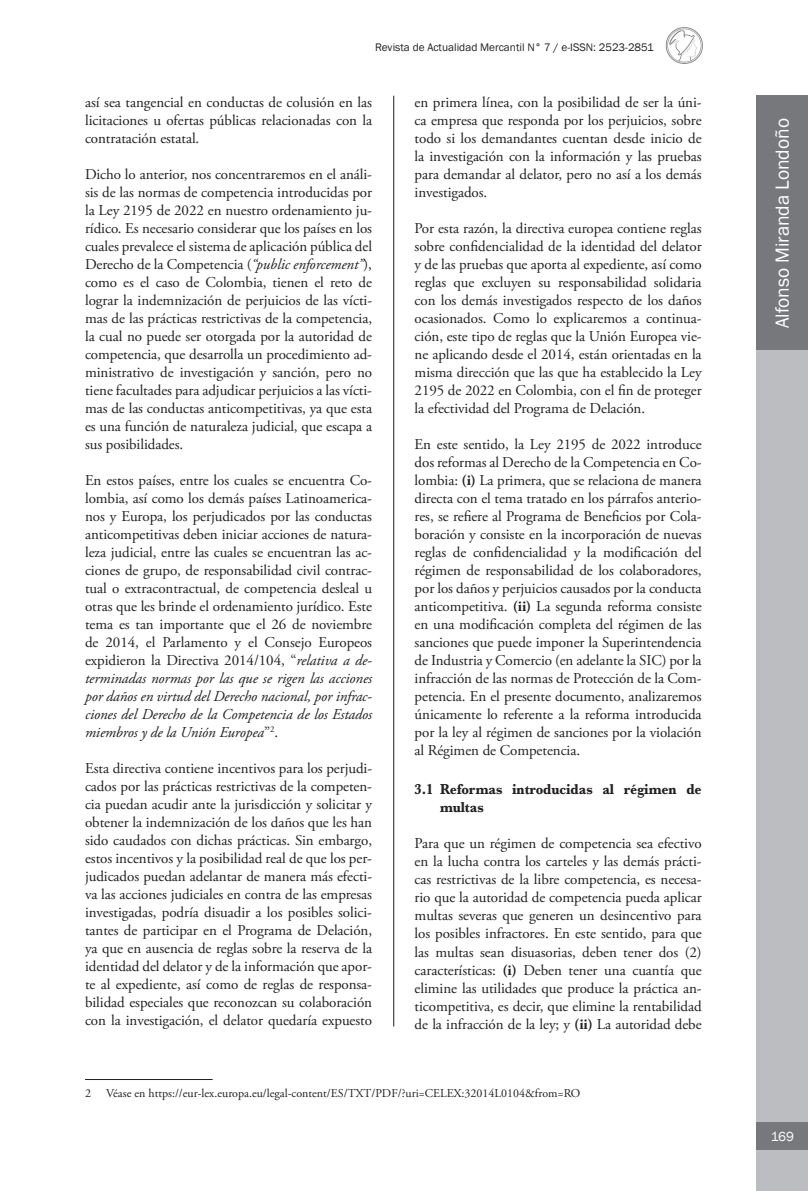
<style>
.page{position:relative;width:808px;height:1191px;background:#fff}
.page>*{position:absolute;margin:0;border:0;box-sizing:border-box;transform-origin:0 0}
.t1{font:19.5px "Franklin Gothic";color:#fff}
.t2{font:15px/18px "Adobe Garamond Pro";letter-spacing:-.005em;color:#231f20;text-align:justify}
.t3{font:700 15px/18px "Baskerville MT Std";letter-spacing:-.005em;color:#231f20;scale:.9 1}
.t4{font:13.5px "Franklin Gothic";color:#fff}
.t5{font:12px "Adobe Garamond Pro";color:#231f20}
.t6{font:11.25px "Franklin Gothic";color:#231f20}
.s1{font-style:italic}
.s2{font-weight:700}
</style>
<div class="page">
<div style="left:757px;top:96px;width:51px;height:255px;background:#76787b"></div>
<div style="left:757px;top:351px;width:51px;height:840px;background:#bcbdc0"></div>
<div style="left:757px;top:1122px;width:51px;height:27px;background:#76787b"></div>
<img style="left:665px;top:27px;width:38px;height:36px">
<hr style="left:393px;top:96px;width:1px;height:930px;background:#231f20">
<hr style="left:85px;top:1079px;width:128px;height:1px;background:#231f20">
<p class="t6" style="left:375px;top:40px;width:280px">Revista de Actualidad Mercantil N° 7 / e-ISSN: 2523-2851</p>
<p class="t2" style="left:85px;top:93px;width:289px">así sea tangencial en conductas de colusión en las licitaciones u ofertas públicas relacionadas con la contratación estatal.</p>
<p class="t2" style="left:85px;top:165px;width:289px">Dicho lo anterior, nos concentraremos en el análi&shy;sis de las normas de competencia introducidas por la Ley 2195 de 2022 en nuestro ordenamiento ju&shy;rídico. Es necesario considerar que los países en los cuales prevalece el sistema de aplicación pública del Derecho de la Competencia (<span class="s1">“public enforcement”</span>), como es el caso de Colombia, tienen el reto de lograr la indemnización de perjuicios de las vícti&shy;mas de las prácticas restrictivas de la competencia, la cual no puede ser otorgada por la autoridad de competencia, que desarrolla un procedimiento ad&shy;ministrativo de investigación y sanción, pero no tiene facultades para adjudicar perjuicios a las vícti&shy;mas de las conductas anticompetitivas, ya que esta es una función de naturaleza judicial, que escapa a sus posibilidades.</p>
<p class="t2" style="left:85px;top:471px;width:289px">En estos países, entre los cuales se encuentra Co&shy;lombia, así como los demás países Latinoamerica&shy;nos y Europa, los perjudicados por las conductas anticompetitivas deben iniciar acciones de natura&shy;leza judicial, entre las cuales se encuentran las ac&shy;ciones de grupo, de responsabilidad civil contrac&shy;tual o extracontractual, de competencia desleal u otras que les brinde el ordenamiento jurídico. Este tema es tan importante que el 26 de noviembre de 2014, el Parlamento y el Consejo Europeos expidieron la Directiva 2014/104, “<span class="s1">relativa a de&shy;terminadas normas por las que se rigen las acciones por daños en virtud del Derecho nacional, por infrac&shy;ciones del Derecho de la Competencia de los Estados miembros y de la Unión Europea</span>”<sup>2</sup>.</p>
<p class="t2" style="left:85px;top:759px;width:289px">Esta directiva contiene incentivos para los perjudi&shy;cados por las prácticas restrictivas de la competen&shy;cia puedan acudir ante la jurisdicción y solicitar y obtener la indemnización de los daños que les han sido caudados con dichas prácticas. Sin embargo, estos incentivos y la posibilidad real de que los per&shy;judicados puedan adelantar de manera más efecti&shy;va las acciones judiciales en contra de las empresas investigadas, podría disuadir a los posibles solici&shy;tantes de participar en el Programa de Delación, ya que en ausencia de reglas sobre la reserva de la identidad del delator y de la información que apor&shy;te al expediente, así como de reglas de responsa&shy;bilidad especiales que reconozcan su colaboración con la investigación, el delator quedaría expuesto</p>
<p class="t2" style="left:415px;top:93px;width:289px">en primera línea, con la posibilidad de ser la úni&shy;ca empresa que responda por los perjuicios, sobre todo si los demandantes cuentan desde inicio de la investigación con la información y las pruebas para demandar al delator, pero no así a los demás investigados.</p>
<p class="t2" style="left:415px;top:219px;width:289px">Por esta razón, la directiva europea contiene reglas sobre confidencialidad de la identidad del delator y de las pruebas que aporta al expediente, así como reglas que excluyen su responsabilidad solidaria con los demás investigados respecto de los daños ocasionados. Como lo explicaremos a continua&shy;ción, este tipo de reglas que la Unión Europea vie&shy;ne aplicando desde el 2014, están orientadas en la misma dirección que las que ha establecido la Ley 2195 de 2022 en Colombia, con el fin de proteger la efectividad del Programa de Delación.</p>
<p class="t2" style="left:415px;top:435px;width:289px">En este sentido, la Ley 2195 de 2022 introduce dos reformas al Derecho de la Competencia en Co&shy;lombia: <span class="s2">(i)</span> La primera, que se relaciona de manera directa con el tema tratado en los párrafos anterio&shy;res, se refiere al Programa de Beneficios por Cola&shy;boración y consiste en la incorporación de nuevas reglas de confidencialidad y la modificación del régimen de responsabilidad de los colaboradores, por los daños y perjuicios causados por la conducta anticompetitiva. <span class="s2">(ii)</span> La segunda reforma consiste en una modificación completa del régimen de las sanciones que puede imponer la Superintendencia de Industria y Comercio (en adelante la SIC) por la infracción de las normas de Protección de la Com&shy;petencia. En el presente documento, analizaremos únicamente lo referente a la reforma introducida por la ley al régimen de sanciones por la violación al Régimen de Competencia.</p>
<p class="t3" style="left:440px;top:780px;width:292px;text-indent:-26px">3.1 Reformas introducidas al régimen de multas</p>
<p class="t2" style="left:415px;top:835px;width:289px">Para que un régimen de competencia sea efectivo en la lucha contra los carteles y las demás prácti&shy;cas restrictivas de la libre competencia, es necesa&shy;rio que la autoridad de competencia pueda aplicar multas severas que generen un desincentivo para los posibles infractores. En este sentido, para que las multas sean disuasorias, deben tener dos (2) características: <span class="s2">(i)</span> Deben tener una cuantía que elimine las utilidades que produce la práctica an&shy;ticompetitiva, es decir, que elimine la rentabilidad de la infracción de la ley; y <span class="s2">(ii)</span> La autoridad debe</p>
<p class="t5" style="left:85px;top:1085px;width:7px">2</p>
<p class="t5" style="left:106px;top:1085px;width:476px">Véase en https://eur-lex.europa.eu/legal-content/ES/TXT/PDF/?uri=CELEX:32014L0104&amp;from=RO</p>
<h1 class="t1" style="left:770px;top:328px;width:212px;rotate:-90deg">Alfonso Miranda Londoño</h1>
<p class="t4" style="left:771px;top:1127px;width:25px">169</p>
</div>
